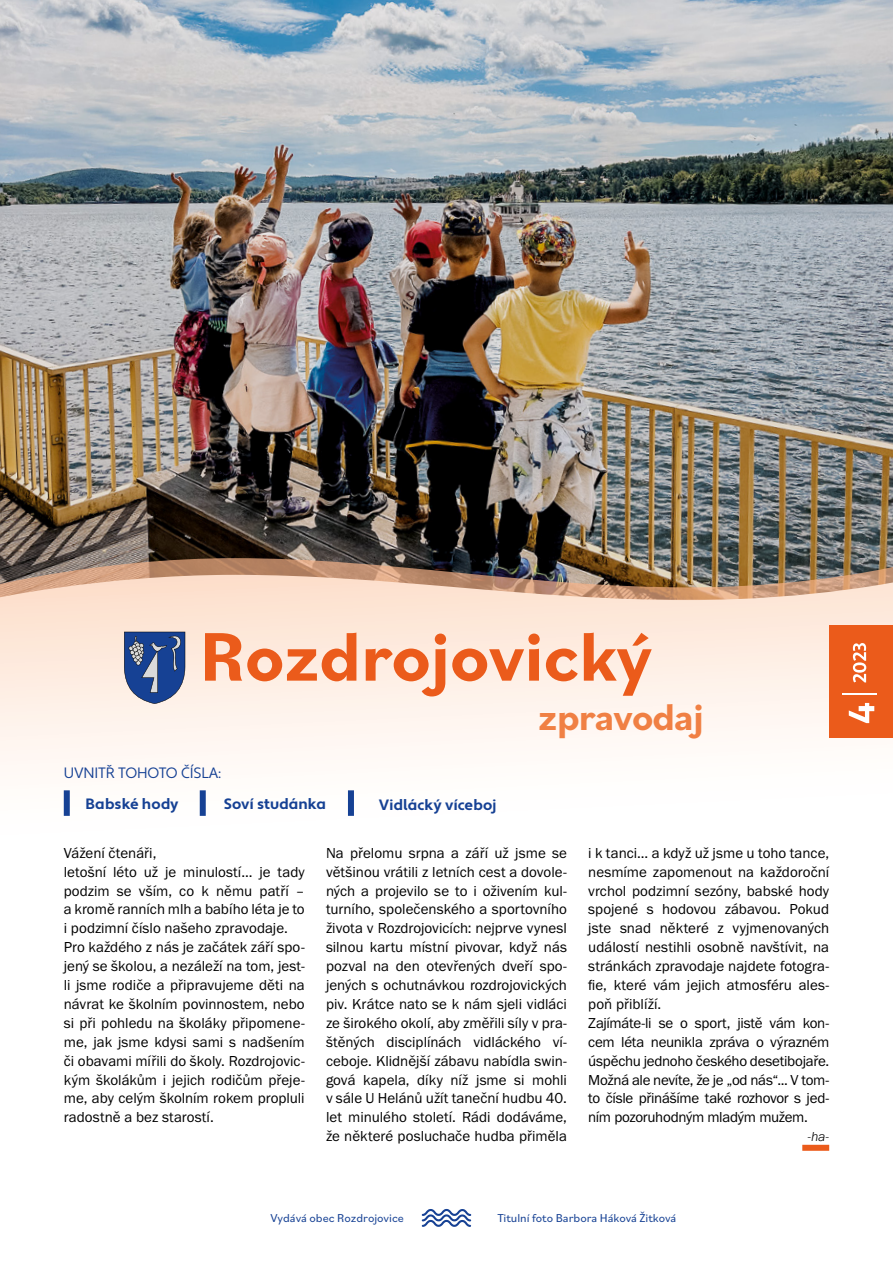
<style>
.page{position:relative;width:893px;height:1263px;background:#fff}
.page>*{position:absolute;margin:0;border:0;box-sizing:border-box;transform-origin:0 0}
.t1{font:700 72px "Bilo";color:#eb5b1b}
.t2{font:700 39px "Bilo";letter-spacing:-.02em;color:#f08044}
.t3{font:15px/18.9px "Franklin Gothic URW Boo";color:#000}
.t4{font:700 15px "Apertura";color:#164194}
.t5{font:15px "Apertura";letter-spacing:-.01em;color:#164194}
.t6{font:italic 300 13.5px "Franklin Gothic URW";color:#000}
.t7{font:12px "Bilo";color:#164194}
</style>
<div class="page">
<img style="left:0;top:0;width:893px;height:558px">
<img style="left:0;top:558px;width:893px;height:17px">
<svg style="left:0;top:575px;width:893px;height:576px"></svg>
<svg style="left:421px;top:1208px;width:51px;height:19px"></svg>
<div style="left:64px;top:790px;width:6px;height:26px;background:#164194"></div>
<div style="left:802px;top:1145px;width:27px;height:6px;background:#eb5b1b"></div>
<div style="left:200px;top:790px;width:6px;height:26px;background:#164194"></div>
<div style="left:348px;top:790px;width:6px;height:26px;background:#164194"></div>
<svg style="left:124px;top:631px;width:61px;height:73px;background:#4a669c"></svg>
<svg style="left:829px;top:625px;width:64px;height:113px;background:#ec672c"></svg>
<h1 class="t1" style="left:200px;top:607px;width:454px">Rozdrojovický</h1>
<h2 class="t2" style="left:538px;top:690px;width:167px">zpravodaj</h2>
<p class="t5" style="left:64px;top:764px;width:159px">UVNITŘ TOHOTO ČÍSLA:</p>
<p class="t4" style="left:86px;top:795px;width:95px">Babské hody</p>
<p class="t4" style="left:224px;top:795px;width:104px">Soví studánka</p>
<p class="t4" style="left:379px;top:796px;width:119px">Vidlácký víceboj</p>
<p class="t3" style="left:64px;top:843px;width:242px">Vážení čtenáři,<br>letošní léto už je minulostí... je tady podzim se vším, co k němu patří – a kromě ranních mlh a babího léta je to i podzimní číslo našeho zpravodaje.<br>Pro každého z nás je začátek září spo&shy;jený se školou, a nezáleží na tom, jest&shy;li jsme rodiče a připravujeme děti na návrat ke školním povinnostem, nebo si při pohledu na školáky připomene&shy;me, jak jsme kdysi sami s nadšením či obavami mířili do školy. Rozdrojovic&shy;kým školákům i jejich rodičům přeje&shy;me, aby celým školním rokem propluli radostně a bez starostí.</p>
<p class="t3" style="left:326px;top:843px;width:242px;text-align:justify">Na přelomu srpna a září už jsme se většinou vrátili z letních cest a dovole&shy;ných a projevilo se to i oživením kul&shy;turního, společenského a sportovního života v Rozdrojovicích: nejprve vynesl silnou kartu místní pivovar, když nás pozval na den otevřených dveří spo&shy;jených s ochutnávkou rozdrojovických piv. Krátce nato se k nám sjeli vidláci ze širokého okolí, aby změřili síly v pra&shy;štěných disciplínách vidláckého ví&shy;ceboje. Klidnější zábavu nabídla swin&shy;gová kapela, díky níž jsme si mohli v sále U Helánů užít taneční hudbu 40. let minulého století. Rádi dodáváme, že některé posluchače hudba přiměla</p>
<p class="t3" style="left:588px;top:843px;width:242px">i k tanci... a když už jsme u toho tance, nesmíme zapomenout na každoroční vrchol podzimní sezóny, babské hody spojené s hodovou zábavou. Pokud jste snad některé z vyjmenovaných událostí nestihli osobně navštívit, na stránkách zpravodaje najdete fotogra&shy;fie, které vám jejich atmosféru ales&shy;poň přiblíží.<br>Zajímáte-li se o sport, jistě vám kon&shy;cem léta neunikla zpráva o výrazném úspěchu jednoho českého desetibojaře.<br>Možná ale nevíte, že je „od nás“... V tom&shy;to čísle přinášíme také rozhovor s jed&shy;ním pozoruhodným mladým mužem.</p>
<p class="t6" style="left:808px;top:1128px;width:23px">-ha-</p>
<p class="t7" style="left:271px;top:1210px;width:135px">Vydává obec Rozdrojovice</p>
<p class="t7" style="left:497px;top:1210px;width:180px">Titulní foto Barbora Háková Žitková</p>
</div>
